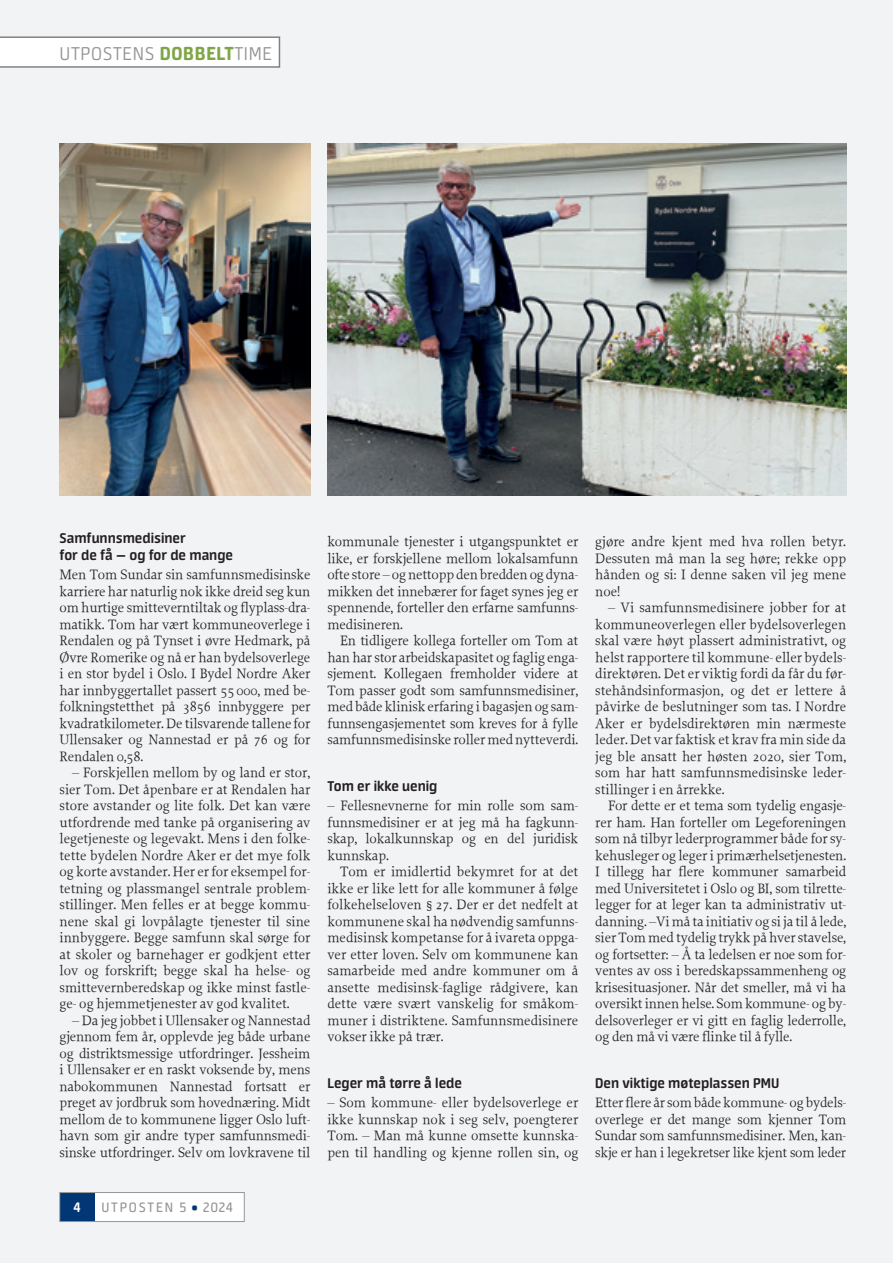
<style>
.page{position:relative;width:893px;height:1263px;background:#f2f3f4}
.page>*{position:absolute;margin:0;border:0;box-sizing:border-box;transform-origin:0 0}
.t1{font:300 21px "Neuron";letter-spacing:.03em;color:#939598}
.t2{font:700 15.75px/16.5px "Neuron";color:#231f20}
.t3{font:15.3px "Neuron";letter-spacing:.115em;color:#939598}
.t4{font:700 15.3px "Neuron";color:#fff}
.t5{font:14.25px/16.5px "Proforma";letter-spacing:-.01em;color:#231f20;text-align:justify}
.s1{font-weight:800;color:#7fa646}
.s2{font-weight:900;color:#013775}
</style>
<div class="page">
<svg style="left:0;top:36px;width:280px;height:32px"></svg>
<div style="left:60px;top:1192px;width:184px;height:29px;background:#fff"></div>
<div style="left:60px;top:1192px;width:35px;height:29px;background:#013775"></div>
<div style="left:60px;top:1192px;width:184px;height:30px;border:1px solid #939598"></div>
<img style="left:60px;top:143px;width:250px;height:352px">
<img style="left:327px;top:143px;width:519px;height:352px">
<h1 class="t1" style="left:60px;top:42px;width:214px">UTPOSTENS <span class="s1">DOBBELT</span>TIME</h1>
<h1 class="t1" style="left:103px;top:42px;width:132px">SES <span class="s1">D BT</span></h1>
<h1 class="t1" style="left:262px;top:42px;width:11px">E</h1>
<p class="t2" style="left:60px;top:530px;width:175px">Samfunnsmedisiner<br>for de få – og for de mange</p>
<p class="t5" style="left:60px;top:566px;width:252px">Men Tom Sundar sin samfunnsmedisinske karriere har naturlig nok ikke dreid seg kun om hurtige smitteverntiltak og flyplass-dra&shy;matikk. Tom har vært kommuneoverlege i Rendalen og på Tynset i øvre Hedmark, på Øvre Romerike og nå er han bydelsoverlege i en stor bydel i Oslo. I Bydel Nordre Aker har innbyggertallet passert 55 000, med be&shy;folkningstetthet på 3856 innbyggere per kvadratkilometer. De tilsvarende tallene for Ullensaker og Nannestad er på 76 og for Rendalen 0,58.</p>
<p class="t5" style="left:60px;top:764px;width:252px;text-indent:13px">– Forskjellen mellom by og land er stor, sier Tom. Det åpenbare er at Rendalen har store avstander og lite folk. Det kan være utfordrende med tanke på organisering av legetjeneste og legevakt. Mens i den folke&shy;tette bydelen Nordre Aker er det mye folk og korte avstander. Her er for eksempel for&shy;tetning og plassmangel sentrale problem&shy;stillinger. Men felles er at begge kommu&shy;nene skal gi lovpålagte tjenester til sine innbyggere. Begge samfunn skal sørge for at skoler og barnehager er godkjent etter lov og forskrift; begge skal ha helse- og smittevernberedskap og ikke minst fastle&shy;ge- og hjemmetjenester av god kvalitet.</p>
<p class="t5" style="left:60px;top:1012px;width:252px;text-indent:13px">– Da jeg jobbet i Ullensaker og Nannestad gjennom fem år, opplevde jeg både urbane og distriktsmessige utfordringer. Jessheim i Ullensaker er en raskt voksende by, mens nabokommunen Nannestad fortsatt er preget av jordbruk som hovednæring. Midt mellom de to kommunene ligger Oslo luft&shy;havn som gir andre typer samfunnsmedi&shy;sinske utfordringer. Selv om lovkravene til</p>
<p class="t4" style="left:73px;top:1198px;width:9px">4</p>
<p class="t3" style="left:101px;top:1199px;width:133px">UTPOSTEN 5 <span class="s2">•</span> 2024</p>
<p class="t5" style="left:327px;top:533px;width:252px">kommunale tjenester i utgangspunktet er like, er forskjellene mellom lokalsamfunn ofte store – og nettopp den bredden og dyna&shy;mikken det innebærer for faget synes jeg er spennende, forteller den erfarne samfunns&shy;medisineren.</p>
<p class="t5" style="left:327px;top:632px;width:252px;text-indent:13px">En tidligere kollega forteller om Tom at han har stor arbeidskapasitet og faglig enga&shy;sjement. Kollegaen fremholder videre at Tom passer godt som samfunnsmedisiner, med både klinisk erfaring i bagasjen og sam&shy;funnsengasjementet som kreves for å fylle samfunnsmedisinske roller med nytteverdi.</p>
<p class="t2" style="left:327px;top:777px;width:111px">Tom er ikke uenig</p>
<p class="t5" style="left:327px;top:797px;width:252px">– Fellesnevnerne for min rolle som sam&shy;funnsmedisiner er at jeg må ha fagkunn&shy;skap, lokalkunnskap og en del juridisk kunnskap.</p>
<p class="t5" style="left:327px;top:863px;width:252px;text-indent:13px">Tom er imidlertid bekymret for at det ikke er like lett for alle kommuner å følge folkehelseloven § 27. Der er det nedfelt at kommunene skal ha nødvendig samfunns&shy;medisinsk kompetanse for å ivareta oppga&shy;ver etter loven. Selv om kommunene kan samarbeide med andre kommuner om å ansette medisinsk-faglige rådgivere, kan dette være svært vanskelig for småkom&shy;muner i distriktene. Samfunnsmedisinere vokser ikke på trær.</p>
<p class="t2" style="left:327px;top:1074px;width:136px">Leger må tørre å lede</p>
<p class="t5" style="left:327px;top:1094px;width:252px">– Som kommune- eller bydelsoverlege er ikke kunnskap nok i seg selv, poengterer Tom. – Man må kunne omsette kunnska&shy;pen til handling og kjenne rollen sin, og</p>
<p class="t5" style="left:595px;top:533px;width:252px">gjøre andre kjent med hva rollen betyr.<br>Dessuten må man la seg høre; rekke opp hånden og si: I denne saken vil jeg mene noe!</p>
<p class="t5" style="left:595px;top:599px;width:252px;text-indent:13px">– Vi samfunnsmedisinere jobber for at kommuneoverlegen eller bydelsoverlegen skal være høyt plassert administrativt, og helst rapportere til kommune- eller bydels&shy;direktøren. Det er viktig fordi da får du før&shy;stehåndsinformasjon, og det er lettere å påvirke de beslutninger som tas. I Nordre Aker er bydelsdirektøren min nærmeste leder. Det var faktisk et krav fra min side da jeg ble ansatt her høsten 2020, sier Tom, som har hatt samfunnsmedisinske leder&shy;stillinger i en årrekke.</p>
<p class="t5" style="left:595px;top:797px;width:252px;text-indent:13px">For dette er et tema som tydelig engasje&shy;rer ham. Han forteller om Legeforeningen som nå tilbyr lederprogrammer både for sy&shy;kehusleger og leger i primærhelsetjenesten.<br>I tillegg har flere kommuner samarbeid med Universitetet i Oslo og BI, som tilrette&shy;legger for at leger kan ta administrativ ut&shy;danning. –Vi må ta initiativ og si ja til å lede, sier Tom med tydelig trykk på hver stavelse, og fortsetter: – Å ta ledelsen er noe som for&shy;ventes av oss i beredskapssammenheng og krisesituasjoner. Når det smeller, må vi ha oversikt innen helse. Som kommune- og by&shy;delsoverleger er vi gitt en faglig lederrolle, og den må vi være flinke til å fylle.</p>
<p class="t2" style="left:595px;top:1074px;width:186px">Den viktige møteplassen PMU</p>
<p class="t5" style="left:595px;top:1094px;width:252px">Etter flere år som både kommune- og bydels&shy;overlege er det mange som kjenner Tom Sundar som samfunnsmedisiner. Men, kan&shy;skje er han i legekretser like kjent som leder</p>
</div>
